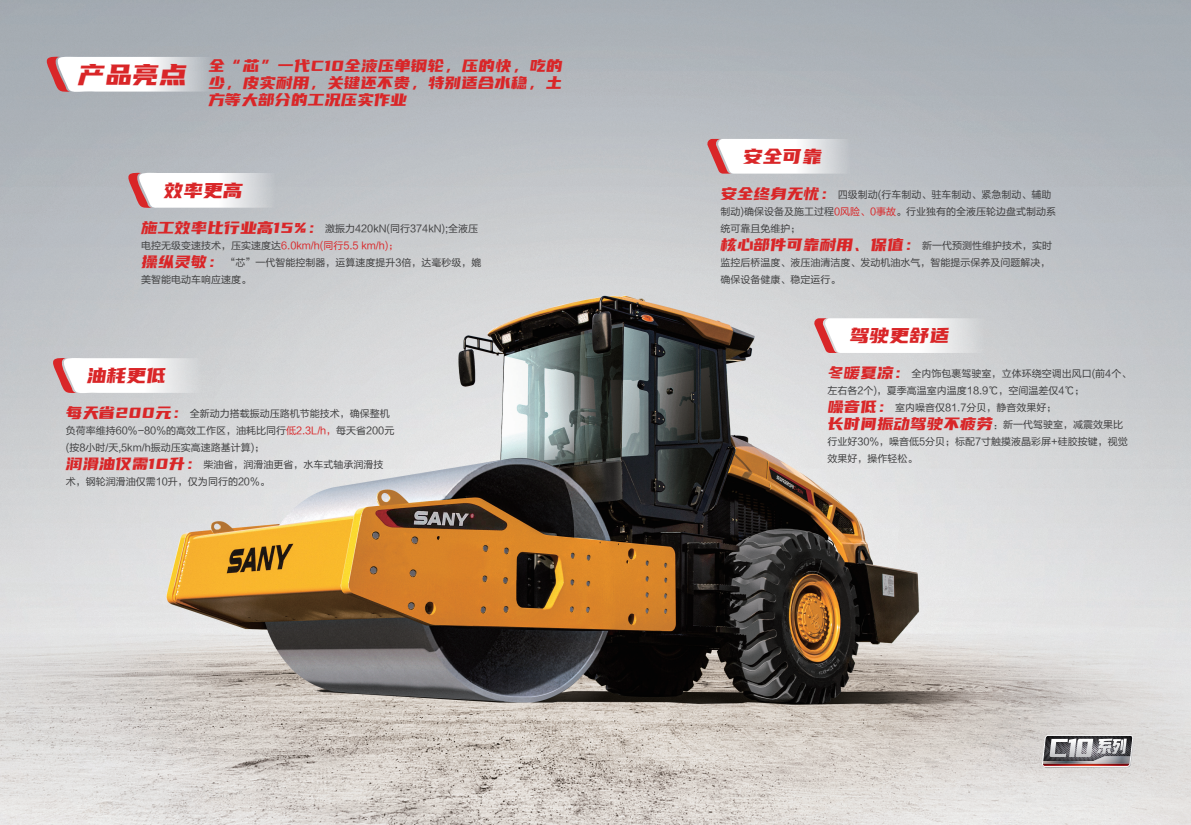
<style>
.page{position:relative;width:1191px;height:825px;background:#fff}
.page>*{position:absolute;margin:0;border:0;box-sizing:border-box;transform-origin:0 0}
.t1{font:29.6px "You She Biao Ti Hei";color:#d92628}
.t2{font:21.6px "You She Biao Ti Hei";color:#d92628}
.t3{font:18px/17px "You She Biao Ti Hei";color:#d92628;text-align:justify}
.t4{font:10px/17px "FZLTHJW GB1 0";color:#3e3e3f}
.s1{font-family:"You She Biao Ti Hei";font-size:18px;color:#d92628}
.s2{color:#d92628}
</style>
<div class="page">
<img style="left:0;top:0;width:1191px;height:825px">
<svg style="left:1042px;top:735px;width:92px;height:32px;background:#938b8d"></svg>
<svg style="left:706px;top:139px;width:144px;height:35px"></svg>
<svg style="left:813px;top:318px;width:171px;height:35px"></svg>
<svg style="left:122px;top:172px;width:153px;height:36px"></svg>
<svg style="left:47px;top:357px;width:154px;height:37px"></svg>
<svg style="left:40px;top:56px;width:172px;height:36px"></svg>
<h1 class="t1" style="left:78px;top:57px;width:110px">产品亮点</h1>
<h3 class="t3" style="left:208px;top:57px;width:356px">全“芯”一代C10全液压单钢轮，压的快，吃的少，皮实耐用，关键还不贵，特别适合水稳，土方等大部分的工况压实作业</h3>
<h2 class="t2" style="left:163px;top:177px;width:81px">效率更高</h2>
<p class="t4" style="left:141px;top:220px;width:342px"><span class="s1">施工效率比行业高15%：</span>激振力420kN(同行374kN);全液压电控无级变速技术，压实速度达<span class="s2">6.0km/h(同行5.5 km/h)；<br></span><span class="s1">操纵灵敏：</span>“芯”一代智能控制器，运算速度提升3倍，达毫秒级，媲美智能电动车响应速度。</p>
<h2 class="t2" style="left:87px;top:362px;width:81px">油耗更低</h2>
<p class="t4" style="left:66px;top:405px;width:330px"><span class="s1">每天省200元：</span>全新动力搭载振动压路机节能技术，确保整机负荷率维持60%-80%的高效工作区，油耗比同行<span class="s2">低2.3L/h，</span>每天省200元(按8小时/天,5km/h振动压实高速路基计算)；<br><span class="s1">润滑油仅需10升：</span>柴油省，润滑油更省，水车式轴承润滑技术，钢轮润滑油仅需10升，仅为同行的20%。</p>
<h2 class="t2" style="left:743px;top:143px;width:81px">安全可靠</h2>
<p class="t4" style="left:720px;top:186px;width:337px"><span class="s1">安全终身无忧：</span>四级制动(行车制动、驻车制动、紧急制动、辅助制动)确保设备及施工过程<span class="s2">0风险、0事故</span>。行业独有的全液压轮边盘式制动系统可靠且免维护；<br><span class="s1">核心部件可靠耐用、保值：</span>新一代预测性维护技术，实时监控后桥温度、液压油清洁度、发动机油水气，智能提示保养及问题解决，确保设备健康、稳定运行。</p>
<h2 class="t2" style="left:850px;top:322px;width:101px">驾驶更舒适</h2>
<p class="t4" style="left:827px;top:366px;width:305px"><span class="s1">冬暖夏凉：</span>全内饰包裹驾驶室，立体环绕空调出风口(前4个、左右各2个)，夏季高温室内温度18.9℃，空间温差仅4℃；<br><span class="s1">噪音低：</span>室内噪音仅81.7分贝，静音效果好；<br><span class="s1">长时间振动驾驶不疲劳</span>：新一代驾驶室，减震效果比行业好30%，噪音低5分贝；标配7寸触摸液晶彩屏+硅胶按键，视觉效果好，操作轻松。</p>
</div>
